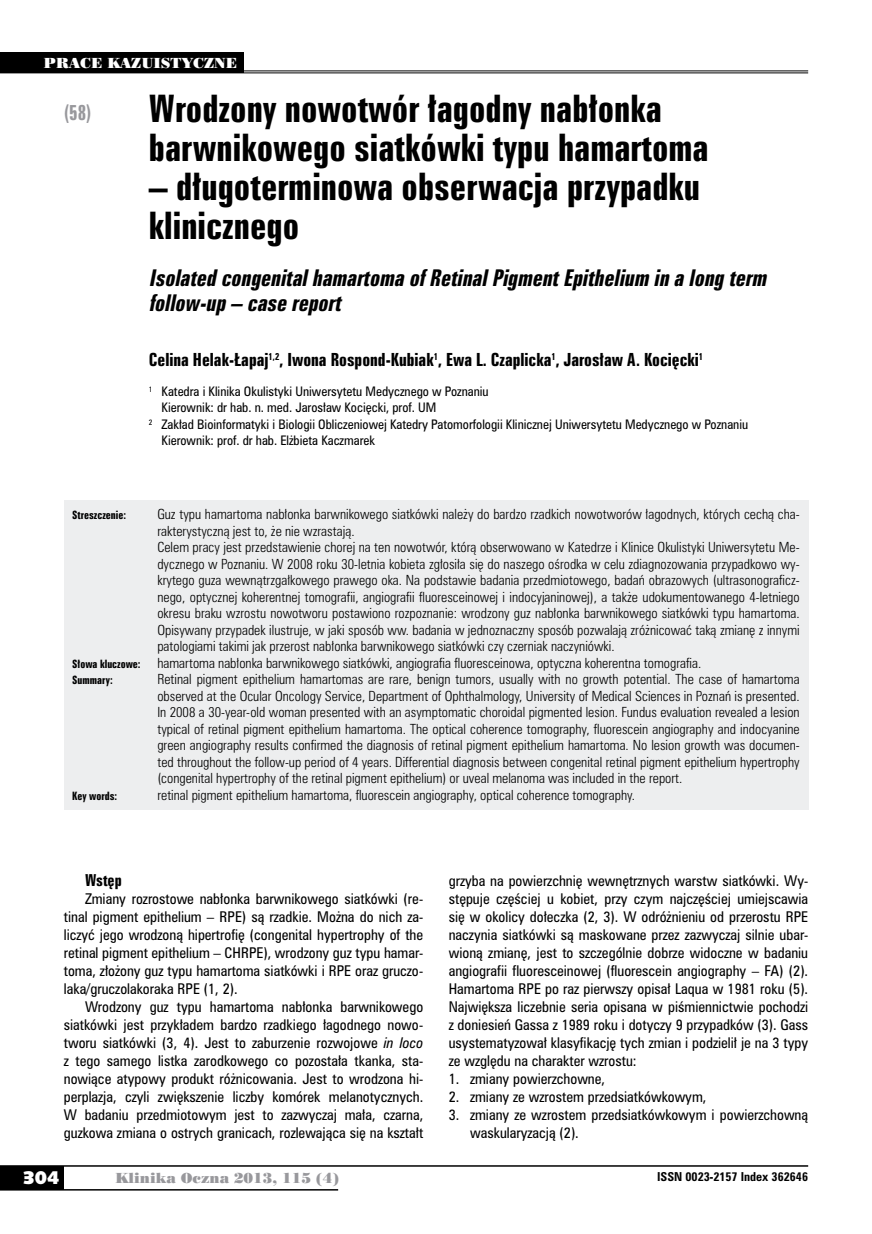
<style>
.page{position:relative;width:872px;height:1234px;background:#fff}
.page>*{position:absolute;margin:0;border:0;box-sizing:border-box;transform-origin:0 0}
.t1{font:34.5px/39px "Zurich Bd X Cn PL";color:#000}
.t2{font:italic 21px/25.5px "Zurich Bd X Cn PL";color:#000}
.t3{font:19.5px "Zurich Bd X Cn PL";color:#98989c;scale:.9 1}
.t4{font:18px "Humanst 531 U Blk PL";color:#fff}
.t5{font:16.5px "Zurich Bd X Cn PL";color:#000}
.t6{font:15px "Zurich Bd X Cn PL";color:#000}
.t7{font:13.5px/18px "Zurich Cn PL";color:#000;text-align:justify}
.t8{font:13.5px "Poster Bodoni PL";color:#98989c}
.t9{font:13.5px "Poster Bodoni PL";color:#fff}
.t10{font:12.75px/16.5px "Zurich Lt Cn PL";color:#000}
.t11{font:12px "Zurich Cn PL";color:#000}
.t12{font:700 11.25px "Zurich Cn PL";color:#000}
.t13{font:10.5px "Zurich Bd X Cn PL";color:#000}
.s1{font-style:italic}
</style>
<div class="page">
<div style="left:0;top:1165px;width:64px;height:24px;background:#000"></div>
<hr style="left:0;top:1164px;width:808px;height:2px;background:#000">
<hr style="left:0;top:1188px;width:338px;height:2px;background:#000">
<div style="left:64px;top:500px;width:744px;height:309px;background:#edeeef"></div>
<hr style="left:0;top:70px;width:808px;height:1px;background:#000">
<hr style="left:0;top:72px;width:808px;height:1px;background:#000">
<div style="left:0;top:52px;width:243px;height:20px;background:#000"></div>
<p class="t9" style="left:44px;top:54px;width:195px">PRACE KAZUISTYCZNE</p>
<h3 class="t3" style="left:64px;top:100px;width:32px">(58)</h3>
<h1 class="t1" style="left:149px;top:89px;width:561px">Wrodzony nowotwór łagodny nabłonka barwnikowego siatkówki typu hamartoma</h1>
<h1 class="t1" style="left:149px;top:167px;width:553px">– długoterminowa obserwacja przypadku klinicznego</h1>
<h2 class="t2" style="left:149px;top:265px;width:624px">IsolatedcongenitalhamartomaofRetinalPigmentEpithelium in alongterm follow-up– case report</h2>
<p class="t5" style="left:149px;top:349px;width:556px">Celina Helak-Łapaj<sup>1,2</sup>, Iwona Rospond-Kubiak<sup>1</sup>, Ewa L. Czaplicka<sup>1</sup>, Jarosław A. Kocięcki<sup>1</sup></p>
<p class="t11" style="left:149px;top:383px;width:341px"><sup>1</sup> Katedra i Klinika Okulistyki Uniwersytetu Medycznego w Poznaniu</p>
<p class="t11" style="left:162px;top:399px;width:276px">Kierownik: dr hab. n. med. Jarosław Kocięcki, prof. UM</p>
<p class="t11" style="left:149px;top:416px;width:601px"><sup>2</sup> Zakład Bioinformatyki i Biologii Obliczeniowej Katedry Patomorfologii Klinicznej Uniwersytetu Medycznego w Poznaniu</p>
<p class="t11" style="left:162px;top:432px;width:215px">Kierownik: prof. dr hab. Elżbieta Kaczmarek</p>
<p class="t13" style="left:72px;top:508px;width:55px">Streszczenie:</p>
<p class="t10" style="left:157px;top:505px;width:644px">Guz typu hamartoma nabłonka barwnikowego siatkówki należy do bardzo rzadkich nowotworów łagodnych, których cechą cha&shy;rakterystyczną jest to, że nie wzrastają.<br>Celem pracy jest przedstawienie chorej na ten nowotwór, którą obserwowano w Katedrze i Klinice Okulistyki Uniwersytetu Me&shy;dycznego w Poznaniu. W 2008 roku 30-letnia kobieta zgłosiła się do naszego ośrodka w celu zdiagnozowania przypadkowo wy&shy;krytego guza wewnątrzgałkowego prawego oka. Na podstawie badania przedmiotowego, badań obrazowych (ultrasonograficz&shy;nego, optycznej koherentnej tomografii, angiografii fluoresceinowej i indocyjaninowej), a także udokumentowanego 4-letniego okresu braku wzrostu nowotworu postawiono rozpoznanie: wrodzony guz nabłonka barwnikowego siatkówki typu hamartoma.<br>Opisywany przypadek ilustruje, w jaki sposób ww. badania w jednoznaczny sposób pozwalają zróżnicować taką zmianę z innymi patologiami takimi jak przerost nabłonka barwnikowego siatkówki czy czerniak naczyniówki.</p>
<p class="t13" style="left:72px;top:656px;width:70px">Słowa kluczowe:</p>
<p class="t10" style="left:157px;top:654px;width:545px">hamartoma nabłonka barwnikowego siatkówki, angiografia fluoresceinowa, optyczna koherentna tomografia.</p>
<p class="t13" style="left:72px;top:673px;width:42px">Summary:</p>
<p class="t10" style="left:157px;top:670px;width:644px;text-align:justify">Retinal pigment epithelium hamartomas are rare, benign tumors, usually with no growth potential. The case of hamartoma observed at the Ocular Oncology Service, Department of Ophthalmology, University of Medical Sciences in Poznań is presented.<br>In 2008 a 30-year-old woman presented with an asymptomatic choroidal pigmented lesion. Fundus evaluation revealed a lesion typical of retinal pigment epithelium hamartoma. The optical coherence tomography, fluorescein angiography and indocyanine green angiography results confirmed the diagnosis of retinal pigment epithelium hamartoma. No lesion growth was documen&shy;ted throughout the follow-up period of 4 years. Differential diagnosis between congenital retinal pigment epithelium hypertrophy (congenital hypertrophy of the retinal pigment epithelium) or uveal melanoma was included in the report.</p>
<p class="t13" style="left:72px;top:788px;width:46px">Key words:</p>
<p class="t10" style="left:157px;top:786px;width:479px">retinal pigment epithelium hamartoma, fluorescein angiography, optical coherence tomography.</p>
<p class="t6" style="left:85px;top:870px;width:38px">Wstęp</p>
<p class="t7" style="left:64px;top:889px;width:361px;text-indent:21px">Zmiany rozrostowe nabłonka barwnikowego siatkówki (re&shy;tinal pigment epithelium – RPE) są rzadkie. Można do nich za&shy;liczyć jego wrodzoną hipertrofię (congenital hypertrophy of the retinal pigment epithelium – CHRPE), wrodzony guz typu hamar&shy;toma, złożony guz typu hamartoma siatkówki i RPE oraz gruczo&shy;laka/gruczolakoraka RPE (1, 2).</p>
<p class="t7" style="left:64px;top:997px;width:361px;text-indent:21px">Wrodzony guz typu hamartoma nabłonka barwnikowego siatkówki jest przykładem bardzo rzadkiego łagodnego nowo&shy;tworu siatkówki (3, 4). Jest to zaburzenie rozwojowe <span class="s1">in loco </span>z tego samego listka zarodkowego co pozostała tkanka, sta&shy;nowiące atypowy produkt różnicowania. Jest to wrodzona hi&shy;perplazja, czyli zwiększenie liczby komórek melanotycznych.<br>W badaniu przedmiotowym jest to zazwyczaj mała, czarna, guzkowa zmiana o ostrych granicach, rozlewająca się na kształt</p>
<p class="t7" style="left:449px;top:871px;width:361px">grzyba na powierzchnię wewnętrznych warstw siatkówki. Wy&shy;stępuje częściej u kobiet, przy czym najczęściej umiejscawia się w okolicy dołeczka (2, 3). W odróżnieniu od przerostu RPE naczynia siatkówki są maskowane przez zazwyczaj silnie ubar&shy;wioną zmianę, jest to szczególnie dobrze widoczne w badaniu angiografii fluoresceinowej (fluorescein angiography – FA) (2).<br>Hamartoma RPE po raz pierwszy opisał Laqua w 1981 roku (5).<br>Największa liczebnie seria opisana w piśmiennictwie pochodzi z doniesień Gassa z 1989 roku i dotyczy 9 przypadków (3). Gass usystematyzował klasyfikację tych zmian i podzielił je na 3 typy ze względu na charakter wzrostu:</p>
<p class="t7" style="left:449px;top:1069px;width:158px">1. zmiany powierzchowne,</p>
<p class="t7" style="left:449px;top:1087px;width:259px">2. zmiany ze wzrostem przedsiatkówkowym,</p>
<p class="t7" style="left:470px;top:1105px;width:340px;text-indent:-21px">3. zmiany ze wzrostem przedsiatkówkowym i powierzchowną waskularyzacją (2).</p>
<h3 class="t4" style="left:23px;top:1165px;width:38px">304</h3>
<p class="t8" style="left:115px;top:1168px;width:225px">Klinika Oczna 2013, 115 (4)</p>
<p class="t12" style="left:657px;top:1168px;width:152px">ISSN 0023-2157 Index 362646</p>
</div>
